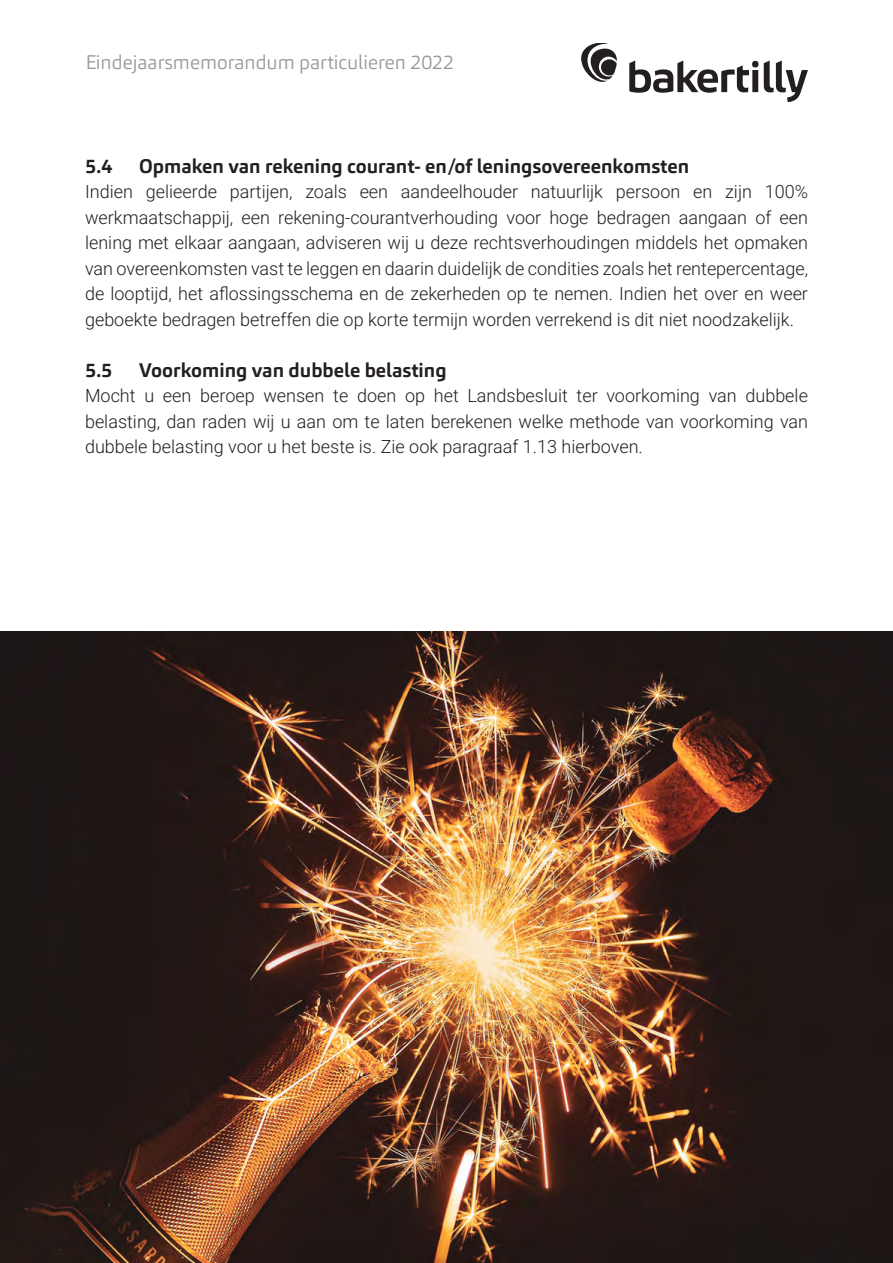
<style>
.page{position:relative;width:893px;height:1263px;background:#fff}
.page>*{position:absolute;margin:0;border:0;box-sizing:border-box;transform-origin:0 0}
.t1{font:700 19.5px "Carnac";color:#231f20}
.t2{font:300 19.5px "Carnac";color:#97989a}
.t3{font:18px/25.5px "Roboto";color:#231f20;text-align:justify}
</style>
<div class="page">
<svg style="left:629px;top:61px;width:179px;height:41px"></svg>
<svg style="left:581px;top:43px;width:36px;height:39px"></svg>
<img style="left:0;top:631px;width:893px;height:632px">
<p class="t2" style="left:85px;top:49px;width:370px">Eindejaarsmemorandum particulieren 2022</p>
<p class="t1" style="left:85px;top:153px;width:29px">5.4</p>
<p class="t1" style="left:139px;top:153px;width:552px">Opmaken van rekening courant- en/of leningsovereenkomsten</p>
<p class="t3" style="left:85px;top:178px;width:725px">Indien gelieerde partijen, zoals een aandeelhouder natuurlijk persoon en zijn 100% werkmaatschappij, een rekening-courantverhouding voor hoge bedragen aangaan of een lening met elkaar aangaan, adviseren wij u deze rechtsverhoudingen middels het opmaken van overeenkomsten vast te leggen en daarin duidelijk de condities zoals het rentepercentage, de looptijd, het aflossingsschema en de zekerheden op te nemen. Indien het over en weer geboekte bedragen betreffen die op korte termijn worden verrekend is dit niet noodzakelijk.</p>
<p class="t1" style="left:85px;top:357px;width:29px">5.5</p>
<p class="t1" style="left:139px;top:357px;width:309px">Voorkoming van dubbele belasting</p>
<p class="t3" style="left:85px;top:382px;width:724px">Mocht u een beroep wensen te doen op het Landsbesluit ter voorkoming van dubbele belasting, dan raden wij u aan om te laten berekenen welke methode van voorkoming van dubbele belasting voor u het beste is. Zie ook paragraaf 1.13 hierboven.</p>
</div>
